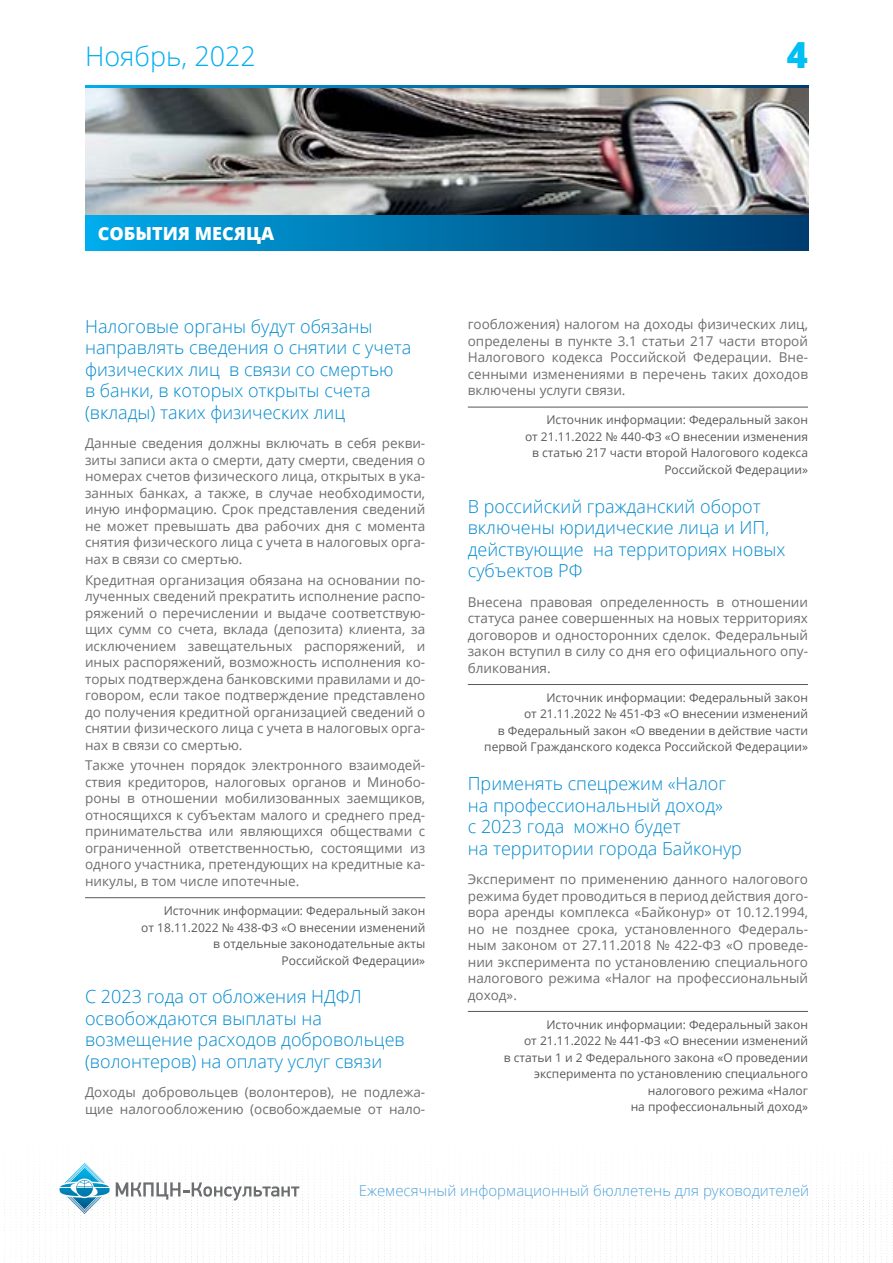
<style>
.page{position:relative;width:893px;height:1263px;background:#fff}
.page>*{position:absolute;margin:0;border:0;box-sizing:border-box;transform-origin:0 0}
.t1{font:800 36px "Open Sans";color:#00c0f3}
.t2{font:300 27px "Open Sans";color:#00aeef}
.t3{font:300 18px/21.6px "Open Sans";color:#008ace}
.t4{font:800 18px "Open Sans";color:#fff}
.t5{font:300 15px "Open Sans";color:#53a3da}
.t6{font:13.5px/16.5px "Open Sans";color:#6d6e70;text-align:justify}
.t7{font:12px/16.5px "Open Sans";color:#58595b;text-align:right}
</style>
<div class="page">
<img style="left:103px;top:1236px;width:159px;height:1px">
<img style="left:27px;top:1221px;width:171px;height:1px">
<img style="left:4px;top:1203px;width:463px;height:4px">
<img style="left:59px;top:1188px;width:402px;height:4px">
<img style="left:512px;top:1247px;width:381px;height:4px">
<img style="left:477px;top:1230px;width:416px;height:4px">
<img style="left:524px;top:1215px;width:159px;height:1px">
<img style="left:600px;top:1197px;width:165px;height:1px">
<img style="left:85px;top:87px;width:723px;height:128px">
<svg style="left:85px;top:85px;width:723px;height:2px"></svg>
<svg style="left:85px;top:215px;width:723px;height:2px"></svg>
<div style="left:85px;top:217px;width:723px;height:33px;background:linear-gradient(to right,#00a8e8,#003a6b)"></div>
<svg style="left:116px;top:1182px;width:183px;height:19px"></svg>
<svg style="left:60px;top:1163px;width:50px;height:51px"></svg>
<hr style="left:85px;top:897px;width:340px;height:1px;background:#58595b">
<hr style="left:468px;top:407px;width:340px;height:1px;background:#58595b">
<hr style="left:468px;top:684px;width:340px;height:1px;background:#58595b">
<hr style="left:468px;top:1011px;width:340px;height:1px;background:#58595b">
<h2 class="t2" style="left:85px;top:38px;width:172px">Ноябрь, 2022</h2>
<h1 class="t1" style="left:787px;top:29px;width:23px">4</h1>
<h3 class="t4" style="left:98px;top:221px;width:178px">СОБЫТИЯ МЕСЯЦА</h3>
<h3 class="t3" style="left:85px;top:315px;width:328px">Налоговые органы будут обязаны направлять сведения о снятии с учета физических лиц в связи со смертью<br>в банки, в которых открыты счета (вклады) таких физических лиц</h3>
<p class="t6" style="left:85px;top:435px;width:342px">Данные сведения должны включать в себя рекви&shy;зиты записи акта о смерти, дату смерти, сведения о номерах счетов физического лица, открытых в ука&shy;занных банках, а также, в случае необходимости, иную информацию. Срок представления сведений не может превышать два рабочих дня с момента снятия физического лица с учета в налоговых орга&shy;нах в связи со смертью.</p>
<p class="t6" style="left:85px;top:571px;width:342px">Кредитная организация обязана на основании по&shy;лученных сведений прекратить исполнение распо&shy;ряжений о перечислении и выдаче соответствую&shy;щих сумм со счета, вклада (депозита) клиента, за исключением завещательных распоряжений, и иных распоряжений, возможность исполнения ко&shy;торых подтверждена банковскими правилами и до&shy;говором, если такое подтверждение представлено до получения кредитной организацией сведений о снятии физического лица с учета в налоговых орга&shy;нах в связи со смертью.</p>
<p class="t6" style="left:85px;top:757px;width:342px">Также уточнен порядок электронного взаимодей&shy;ствия кредиторов, налоговых органов и Минобо&shy;роны в отношении мобилизованных заемщиков, относящихся к субъектам малого и среднего пред&shy;принимательства или являющихся обществами с ограниченной ответственностью, состоящими из одного участника, претендующих на кредитные ка&shy;никулы, в том числе ипотечные.</p>
<p class="t7" style="left:141px;top:902px;width:285px">Источник информации: Федеральный закон<br>от 18.11.2022 № 438-ФЗ «О внесении изменений в отдельные законодательные акты<br>Российской Федерации»</p>
<h3 class="t3" style="left:85px;top:985px;width:321px">С 2023 года от обложения НДФЛ освобождаются выплаты на возмещение расходов добровольцев (волонтеров) на оплату услуг связи</h3>
<p class="t6" style="left:85px;top:1084px;width:342px">Доходы добровольцев (волонтеров), не подлежа&shy;щие налогообложению (освобождаемые от нало-</p>
<p class="t6" style="left:468px;top:316px;width:342px">гообложения) налогом на доходы физических лиц, определены в пункте 3.1 статьи 217 части второй Налогового кодекса Российской Федерации. Вне&shy;сенными изменениями в перечень таких доходов включены услуги связи.</p>
<p class="t7" style="left:525px;top:412px;width:284px">Источник информации: Федеральный закон<br>от 21.11.2022 № 440-ФЗ «О внесении изменения в статью 217 части второй Налогового кодекса Российской Федерации»</p>
<h3 class="t3" style="left:468px;top:495px;width:319px">В российский гражданский оборот включены юридические лица и ИП, действующие на территориях новых субъектов РФ</h3>
<p class="t6" style="left:468px;top:593px;width:342px">Внесена правовая определенность в отношении статуса ранее совершенных на новых территориях договоров и односторонних сделок. Федеральный закон вступил в силу со дня его официального опу&shy;бликования.</p>
<p class="t7" style="left:484px;top:689px;width:325px">Источник информации: Федеральный закон<br>от 21.11.2022 № 451-ФЗ «О внесении изменений<br>в Федеральный закон «О введении в действие части первой Гражданского кодекса Российской Федерации»</p>
<h3 class="t3" style="left:468px;top:772px;width:276px">Применять спецрежим «Налог на профессиональный доход»<br>с 2023 года можно будет<br>на территории города Байконур</h3>
<p class="t6" style="left:468px;top:871px;width:342px">Эксперимент по применению данного налогового режима будет проводиться в период действия дого&shy;вора аренды комплекса «Байконур» от 10.12.1994, но не позднее срока, установленного Федераль&shy;ным законом от 27.11.2018 № 422-ФЗ «О проведе&shy;нии эксперимента по установлению специального налогового режима «Налог на профессиональный доход».</p>
<p class="t7" style="left:504px;top:1016px;width:306px">Источник информации: Федеральный закон<br>от 21.11.2022 № 441-ФЗ «О внесении изменений<br>в статьи 1 и 2 Федерального закона «О проведении эксперимента по установлению специального налогового режима «Налог<br>на профессиональный доход»</p>
<p class="t5" style="left:359px;top:1180px;width:452px">Ежемесячный информационный бюллетень для руководителей</p>
</div>
